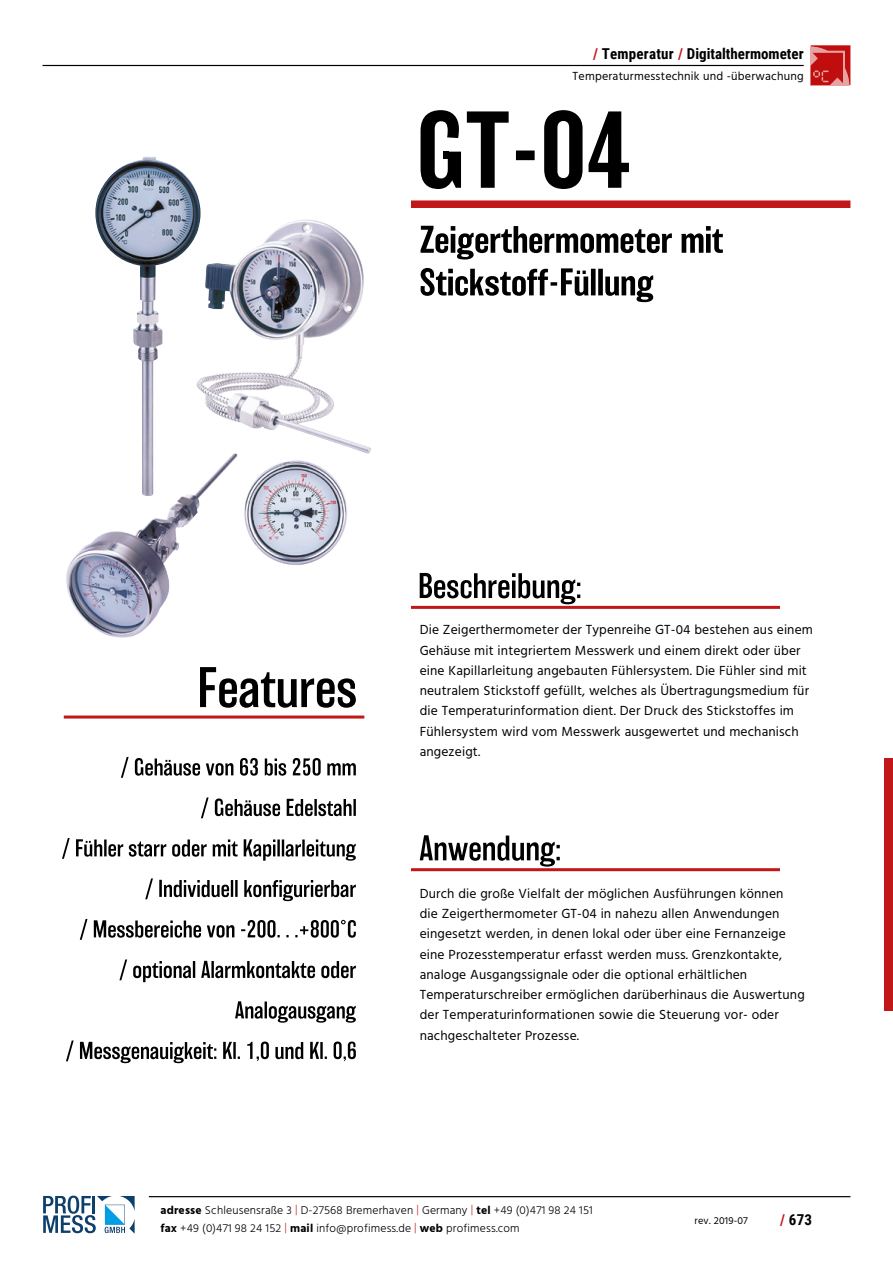
<style>
.page{position:relative;width:893px;height:1263px;background:#fff}
.page>*{position:absolute;margin:0;border:0;box-sizing:border-box;transform-origin:0 0}
.t1{font:700 15px "Roboto Condensed";color:#000}
.t2{font:13.5px/20.2px "Hind Guntur";letter-spacing:.01em;color:#000}
.t3{font:12px "Hind Guntur";letter-spacing:.015em;color:#000}
.t4{font:300 11.7px/18px "Hind Guntur";letter-spacing:.015em;color:#000}
.t5{font:10.35px "Hind Guntur";letter-spacing:.015em;color:#000}
.s1{color:#c11718}
.s2{font-weight:700}
</style>
<div class="page">
<svg style="left:811px;top:45px;width:39px;height:40px;background:#c93334"></svg>
<hr style="left:43px;top:65px;width:761px;height:1px;background:#000">
<hr style="left:149px;top:1196px;width:701px;height:1px;background:#000">
<svg style="left:43px;top:1195px;width:92px;height:39px"></svg>
<div style="left:885px;top:758px;width:8px;height:252px;background:#c11718"></div>
<svg style="left:421px;top:110px;width:208px;height:79px"></svg>
<svg style="left:421px;top:268px;width:232px;height:34px"></svg>
<svg style="left:421px;top:226px;width:302px;height:33px"></svg>
<div style="left:411px;top:200px;width:439px;height:8px;background:#c11718"></div>
<hr style="left:411px;top:606px;width:369px;height:3px;background:#c11718">
<hr style="left:411px;top:868px;width:369px;height:3px;background:#c11718">
<hr style="left:64px;top:715px;width:300px;height:3px;background:#c11718">
<svg style="left:121px;top:757px;width:235px;height:21px"></svg>
<svg style="left:201px;top:797px;width:155px;height:21px"></svg>
<svg style="left:62px;top:838px;width:294px;height:23px"></svg>
<svg style="left:145px;top:878px;width:211px;height:23px"></svg>
<svg style="left:80px;top:919px;width:276px;height:21px"></svg>
<svg style="left:119px;top:959px;width:237px;height:23px"></svg>
<svg style="left:235px;top:1001px;width:121px;height:22px"></svg>
<svg style="left:66px;top:1040px;width:290px;height:23px"></svg>
<svg style="left:200px;top:667px;width:156px;height:41px"></svg>
<svg style="left:420px;top:573px;width:160px;height:31px"></svg>
<svg style="left:420px;top:835px;width:140px;height:32px"></svg>
<div style="left:443px;top:152px;width:6px;height:7px;background:#000"></div>
<img style="left:66px;top:454px;width:172px;height:184px">
<img style="left:196px;top:219px;width:175px;height:235px">
<img style="left:244px;top:460px;width:103px;height:105px">
<img style="left:95px;top:157px;width:67px;height:339px">
<p class="t1" style="left:593px;top:43px;width:212px"><span class="s1">/</span> Temperatur <span class="s1">/</span> Digitalthermometer</p>
<p class="t3" style="left:573px;top:69px;width:233px">Temperaturmesstechnik und -überwachung</p>
<p class="t2" style="left:420px;top:620px;width:395px">Die Zeigerthermometer der Typenreihe GT-04 bestehen aus einem Gehäuse mit integriertem Messwerk und einem direkt oder über eine Kapillarleitung angebauten Fühlersystem. Die Fühler sind mit neutralem Stickstoff gefüllt, welches als Übertragungsmedium für die Temperaturinformation dient. Der Druck des Stickstoffes im Fühlersystem wird vom Messwerk ausgewertet und mechanisch angezeigt.</p>
<p class="t2" style="left:420px;top:883px;width:387px">Durch die große Vielfalt der möglichen Ausführungen können die Zeigerthermometer GT-04 in nahezu allen Anwendungen eingesetzt werden, in denen lokal oder über eine Fernanzeige eine Prozesstemperatur erfasst werden muss. Grenzkontakte, analoge Ausgangssignale oder die optional erhältlichen Temperaturschreiber ermöglichen darüberhinaus die Auswertung der Temperaturinformationen sowie die Steuerung vor- oder nachgeschalteter Prozesse.</p>
<p class="t4" style="left:161px;top:1201px;width:434px"><span class="s2">adresse</span> Schleusensraße 3 <span class="s1">|</span> D-27568 Bremerhaven <span class="s1">|</span> Germany <span class="s1">|</span> <span class="s2">tel</span> +49 (0)471 98 24 151 <span class="s2">fax</span> +49 (0)471 98 24 152 <span class="s1">|</span> <span class="s2">mail</span> info@profimess.de <span class="s1">|</span> <span class="s2">web</span> profimess.com</p>
<p class="t5" style="left:695px;top:1214px;width:55px">rev. 2019-07</p>
<p class="t1" style="left:780px;top:1209px;width:33px"><span class="s1">/</span> 673</p>
</div>
